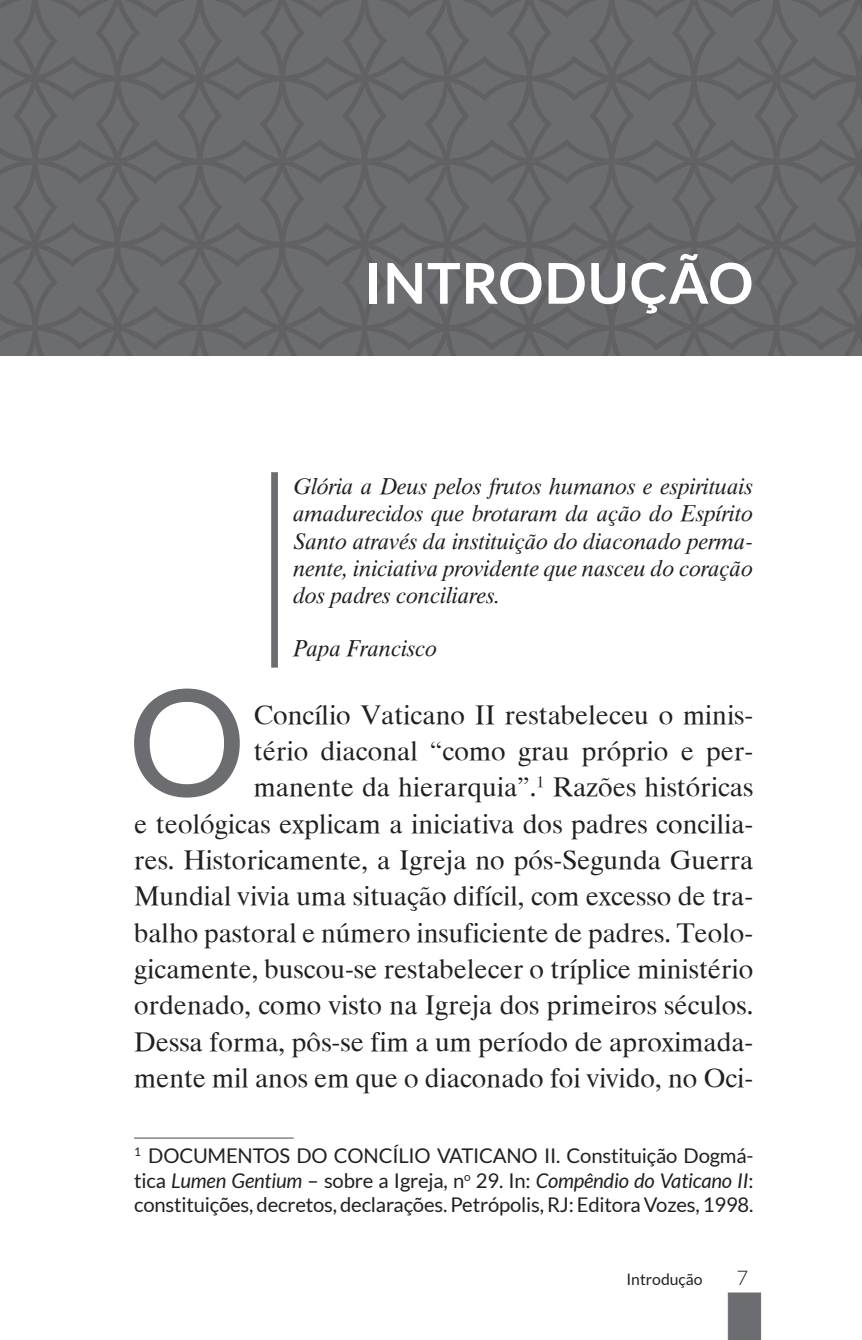
<style>
.page{position:relative;width:862px;height:1340px;background:#fff}
.page>*{position:absolute;margin:0;border:0;box-sizing:border-box;transform-origin:0 0}
.corpo_capitular{font:500 148.5px "Lato";color:#6c6d70}
.Início{font:700 56.25px "Lato";letter-spacing:.02em;color:#fff}
.corpo_capitular-2{font:27px/36.2px "Tiempo";color:#231f20;text-align:right}
.Epigrafe{font:italic 22.5px/27.2px "Tiempo";color:#231f20;text-align:justify}
.Rodape{font:20.25px/24.8px "Lato";letter-spacing:-.01em;color:#231f20;text-align:justify}
.t1{font:300 20.25px "Lato";color:#231f20}
.t2{font:15.75px "Lato";color:#231f20}
.s1{font-style:italic}
</style>
<div class="page">
<div style="left:727px;top:1292px;width:33px;height:47px;background:#6c6d70"></div>
<div style="left:271px;top:472px;width:7px;height:195px;background:#6c6d70"></div>
<hr style="left:134px;top:1137px;width:159px;height:1px;background:#6c6d70">
<svg style="left:0;top:0;width:446px;height:162px;background:#696a6d"></svg>
<svg style="left:446px;top:0;width:415px;height:162px;background:#696a6d"></svg>
<svg style="left:0;top:162px;width:446px;height:193px;background:#69696c"></svg>
<svg style="left:446px;top:162px;width:415px;height:193px;background:#696a6d"></svg>
<p class="Início" style="left:364px;top:251px;width:390px">INTRODUÇÃO</p>
<p class="Epigrafe" style="left:293px;top:472px;width:461px">Glória a Deus pelos frutos humanos e espirituais amadurecidos que brotaram da ação do Espírito Santo através da instituição do diaconado perma&shy;nente, iniciativa providente que nasceu do coração dos padres conciliares.</p>
<p class="Epigrafe" style="left:293px;top:634px;width:145px">Papa Francisco</p>
<p class="corpo_capitular" style="left:127px;top:635px;width:121px">O</p>
<p class="corpo_capitular-2" style="left:134px;top:696px;width:620px">Concílio Vaticano II restabeleceu o minis-<br>tério diaconal “como grau próprio e per-<br>manente da hierarquia”.<sup>1</sup> Razões históricas<br>e teológicas explicam a iniciativa dos padres concilia&shy;res. Historicamente, a Igreja no pós-Segunda Guerra Mundial vivia uma situação difícil, com excesso de tra&shy;balho pastoral e número insuficiente de padres. Teolo&shy;gicamente, buscou-se restabelecer o tríplice ministério ordenado, como visto na Igreja dos primeiros séculos.<br>Dessa forma, pôs-se fim a um período de aproximada&shy;mente mil anos em que o diaconado foi vivido, no Oci-</p>
<p class="Rodape" style="left:134px;top:1142px;width:620px"><sup>1</sup> DOCUMENTOS DO CONCÍLIO VATICANO II. Constituição Dogmá&shy;tica <span class="s1">Lumen Gentium</span> – sobre a Igreja, n<sup>o</sup> 29. In: <span class="s1">Compêndio do Vaticano II</span>: constituições, decretos, declarações. Petrópolis, RJ: Editora Vozes, 1998.</p>
<p class="t2" style="left:626px;top:1270px;width:78px">Introdução</p>
<p class="t1" style="left:736px;top:1267px;width:13px">7</p>
</div>
